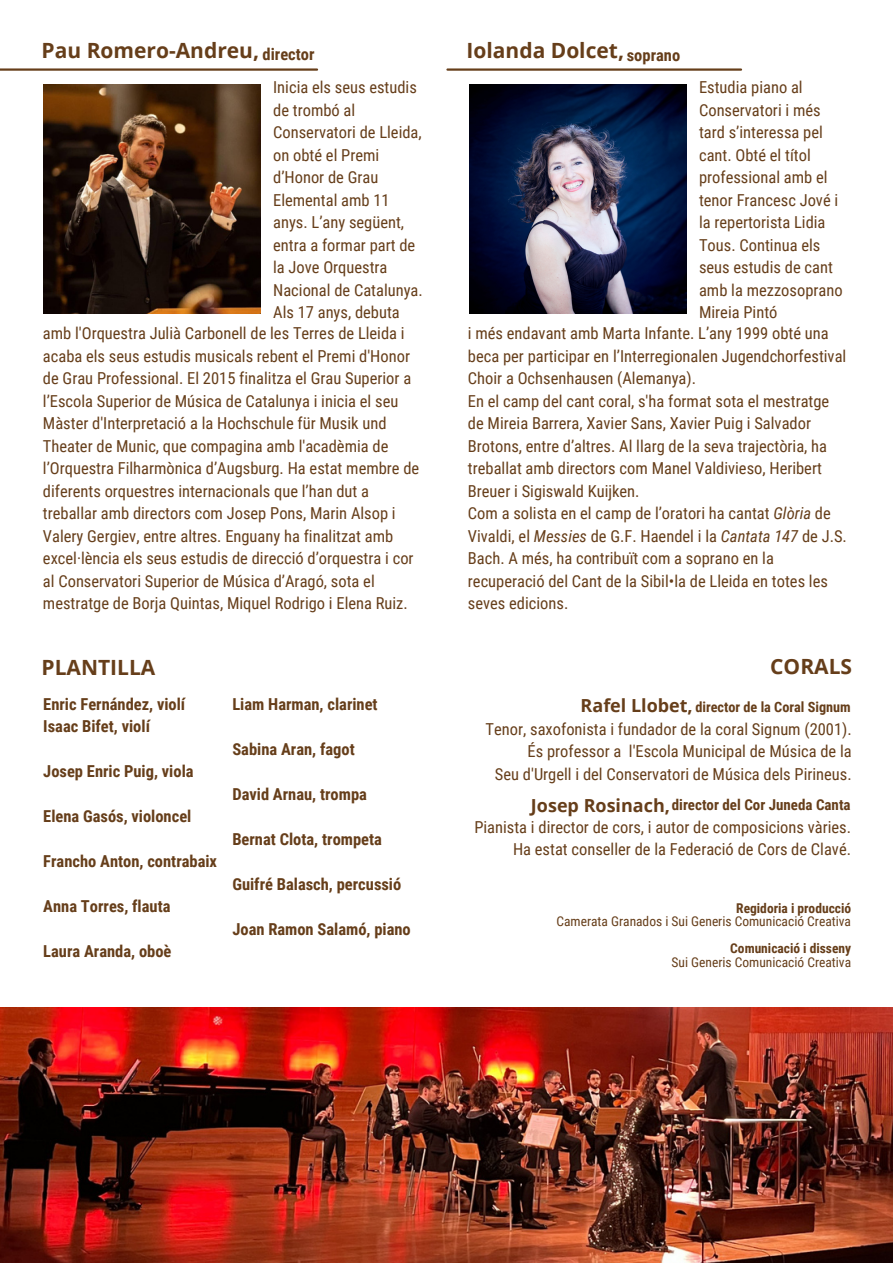
<style>
.page{position:relative;width:893px;height:1264px;background:#fff}
.page>*{position:absolute;margin:0;border:0;box-sizing:border-box;transform-origin:0 0}
.t1{font:700 21px "Open Sans";color:#663e1a}
.t2{font:700 18px "Open Sans";color:#663e1a}
.t3{font:16.5px/22.5px "Roboto Condensed";color:#663e1a}
.t4{font:700 16.5px "Roboto Condensed";color:#663e1a}
.t5{font:700 15px "Roboto Condensed";color:#663e1a}
.t6{font:700 14.25px "Roboto Condensed";color:#663e1a}
.t7{font:13.5px "Roboto Condensed";color:#663e1a}
.t8{font:700 13.5px "Roboto Condensed";color:#663e1a}
.s1{font-style:italic}
</style>
<div class="page">
<hr style="left:0;top:68px;width:317px;height:3px;background:#663e1a">
<img style="left:44px;top:84px;width:217px;height:229px">
<hr style="left:447px;top:68px;width:294px;height:3px;background:#663e1a">
<img style="left:469px;top:84px;width:217px;height:229px">
<img style="left:0;top:1007px;width:892px;height:255px">
<p class="t1" style="left:42px;top:36px;width:219px">Pau Romero-Andreu,</p>
<p class="t4" style="left:262px;top:44px;width:53px">director</p>
<p class="t1" style="left:466px;top:36px;width:159px">Iolanda Dolcet,</p>
<p class="t4" style="left:626px;top:45px;width:55px">soprano</p>
<p class="t3" style="left:273px;top:77px;width:151px">Inicia els seus estudis de trombó al<br>Conservatori de Lleida, on obté el Premi d’Honor de Grau<br>Elemental amb 11 anys. L’any següent, entra a formar part de la Jove Orquestra<br>Nacional de Catalunya.<br>Als 17 anys, debuta</p>
<p class="t3" style="left:43px;top:322px;width:378px">amb l'Orquestra Julià Carbonell de les Terres de Lleida i acaba els seus estudis musicals rebent el Premi d'Honor de Grau Professional. El 2015 finalitza el Grau Superior a l’Escola Superior de Música de Catalunya i inicia el seu Màster d'Interpretació a la Hochschule für Musik und Theater de Munic, que compagina amb l'acadèmia de l’Orquestra Filharmònica d’Augsburg. Ha estat membre de diferents orquestres internacionals que l’han dut a treballar amb directors com Josep Pons, Marin Alsop i Valery Gergiev, entre altres. Enguany ha finalitzat amb excel·lència els seus estudis de direcció d’orquestra i cor al Conservatori Superior de Música d’Aragó, sota el mestratge de Borja Quintas, Miquel Rodrigo i Elena Ruiz.</p>
<p class="t3" style="left:699px;top:77px;width:145px">Estudia piano al<br>Conservatori i més tard s’interessa pel cant. Obté el títol professional amb el tenor Francesc Jové i la repertorista Lidia<br>Tous. Continua els seus estudis de cant amb la mezzosoprano</p>
<p class="t3" style="left:699px;top:301px;width:80px">Mireia Pintó</p>
<p class="t3" style="left:468px;top:322px;width:380px">i més endavant amb Marta Infante. L’any 1999 obté una beca per participar en l’Interregionalen Jugendchorfestival<br>Choir a Ochsenhausen (Alemanya).</p>
<p class="t3" style="left:468px;top:390px;width:363px">En el camp del cant coral, s'ha format sota el mestratge de Mireia Barrera, Xavier Sans, Xavier Puig i Salvador Brotons, entre d’altres. Al llarg de la seva trajectòria, ha treballat amb directors com Manel Valdivieso, Heribert Breuer i Sigiswald Kuijken.</p>
<p class="t3" style="left:468px;top:502px;width:380px">Com a solista en el camp de l’oratori ha cantat <span class="s1">Glòria</span> de Vivaldi, el <span class="s1">Messies</span> de G.F. Haendel i la <span class="s1">Cantata 147</span> de J.S.<br>Bach. A més, ha contribuït com a soprano en la recuperació del Cant de la Sibil•la de Lleida en totes les seves edicions.</p>
<p class="t1" style="left:42px;top:652px;width:115px">PLANTILLA</p>
<p class="t1" style="left:697px;top:651px;width:157px">CORS I CORALS</p>
<p class="t4" style="left:43px;top:694px;width:143px">Enric Fernández, violí</p>
<p class="t4" style="left:43px;top:716px;width:108px">Isaac Bifet, violí</p>
<p class="t4" style="left:43px;top:761px;width:152px">Josep Enric Puig, viola</p>
<p class="t4" style="left:43px;top:806px;width:149px">Elena Gasós, violoncel</p>
<p class="t4" style="left:43px;top:851px;width:175px">Francho Anton, contrabaix</p>
<p class="t4" style="left:43px;top:896px;width:129px">Anna Torres, flauta</p>
<p class="t4" style="left:43px;top:941px;width:130px">Laura Aranda, oboè</p>
<p class="t4" style="left:232px;top:694px;width:147px">Liam Harman, clarinet</p>
<p class="t4" style="left:232px;top:739px;width:124px">Sabina Aran, fagot</p>
<p class="t4" style="left:232px;top:784px;width:136px">David Arnau, trompa</p>
<p class="t4" style="left:232px;top:829px;width:151px">Bernat Clota, trompeta</p>
<p class="t4" style="left:232px;top:874px;width:170px">Guifré Balasch, percussió</p>
<p class="t4" style="left:232px;top:919px;width:180px">Joan Ramon Salamó, piano</p>
<p class="t2" style="left:580px;top:692px;width:114px">Rafel Llobet,</p>
<p class="t6" style="left:695px;top:698px;width:157px">director de la Coral Signum</p>
<p class="t3" style="left:485px;top:717px;width:367px">Tenor, saxofonista i fundador de la coral Signum (2001).</p>
<p class="t3" style="left:527px;top:740px;width:325px">És professor a l'Escola Municipal de Música de la</p>
<p class="t3" style="left:495px;top:762px;width:358px">Seu d'Urgell i del Conservatori de Música dels Pirineus.</p>
<p class="t2" style="left:531px;top:792px;width:141px">Josep Rosinach,</p>
<p class="t5" style="left:671px;top:796px;width:180px">director del Cor Juneda Canta</p>
<p class="t3" style="left:474px;top:815px;width:378px">Pianista i director de cors, i autor de composicions vàries.</p>
<p class="t3" style="left:513px;top:838px;width:339px">Ha estat conseller de la Federació de Cors de Clavé.</p>
<p class="t8" style="left:736px;top:900px;width:116px">Regidoria i producció</p>
<p class="t7" style="left:556px;top:913px;width:296px">Camerata Granados i Sui Generis Comunicació Creativa</p>
<p class="t8" style="left:730px;top:940px;width:122px">Comunicació i disseny</p>
<p class="t7" style="left:671px;top:954px;width:181px">Sui Generis Comunicació Creativa</p>
</div>
